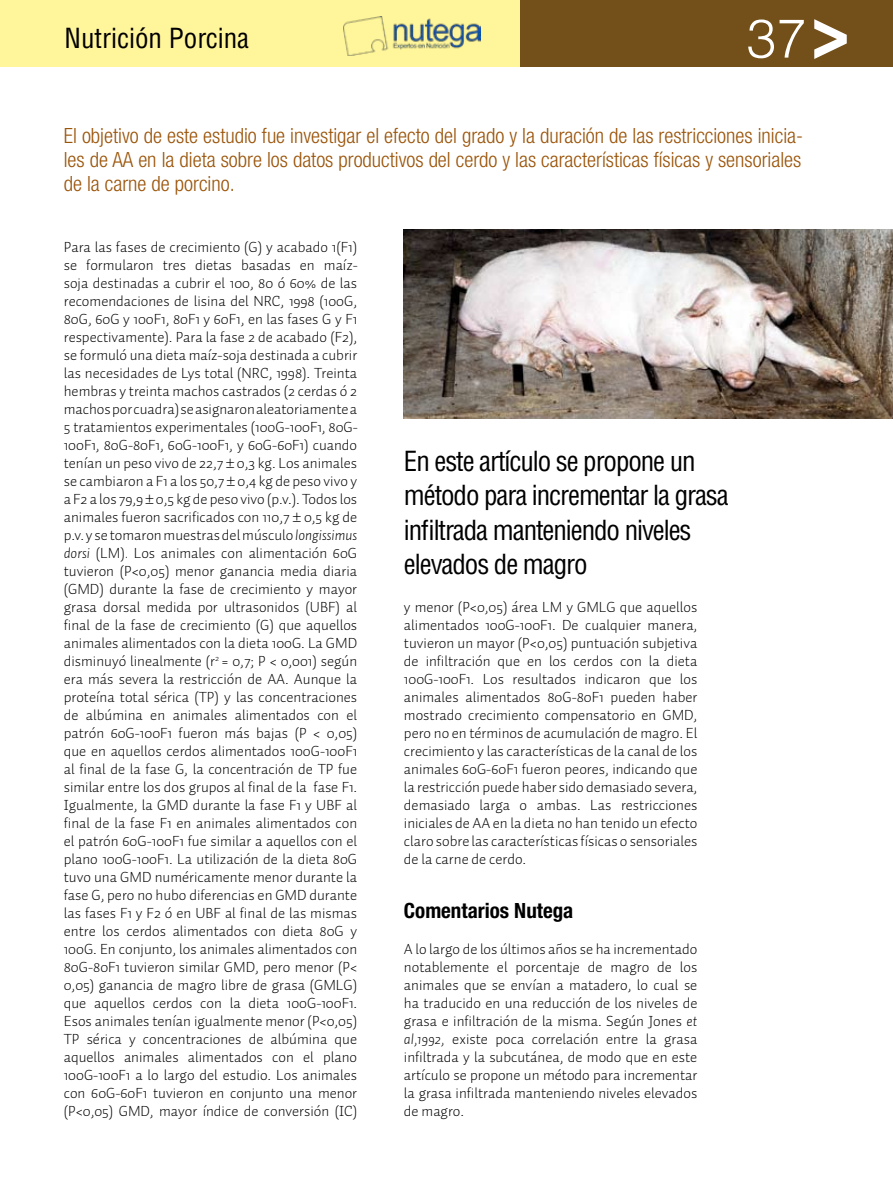
<style>
.page{position:relative;width:893px;height:1191px;background:#fff}
.page>*{position:absolute;margin:0;border:0;box-sizing:border-box;transform-origin:0 0}
.t1{font:700 86.55px "Helvetica";color:#fff}
.t2{font:300 54px "Helvetica";color:#fff}
.t3{font:condensed 27px/34.5px "Helvetica";letter-spacing:-.04em;color:#000}
.t4{font:condensed 27px "Helvetica";color:#000}
.t5{font:300 condensed 21px/24px "Helvetica Neue LT Std";color:#9b550b;text-align:justify}
.t6{font:700 condensed 21px "Helvetica Neue";color:#000}
.t7{font:300 15px/18px "Auto 1";color:#000;text-align:justify}
.s1{font-style:italic}
</style>
<div class="page">
<div style="left:0;top:0;width:520px;height:66px;background:#fff59a"></div>
<div style="left:520px;top:0;width:373px;height:66px;background:#734f19"></div>
<img style="left:343px;top:16px;width:137px;height:39px">
<img style="left:404px;top:229px;width:489px;height:189px">
<h3 class="t4" style="left:65px;top:21px;width:186px">Nutrición Porcina</h3>
<h2 class="t2" style="left:746px;top:5px;width:62px">37</h2>
<h1 class="t1" style="left:870px;top:14px;width:52px;rotate:90deg">^</h1>
<h3 class="t5" style="left:64px;top:123px;width:741px">El objetivo de este estudio fue investigar el efecto del grado y la duración de las restricciones inicia&shy;les de AA en la dieta sobre los datos productivos del cerdo y las características físicas y sensoriales de la carne de porcino.</h3>
<p class="t7" style="left:64px;top:238px;width:296px">Para las fases de crecimiento (G) y acabado 1(F1) se formularon tres dietas basadas en maíz&shy;soja destinadas a cubrir el 100, 80 ó 60% de las recomendaciones de lisina del NRC, 1998 (100G, 80G, 60G y 100F1, 80F1 y 60F1, en las fases G y F1 respectivamente). Para la fase 2 de acabado (F2), se formuló una dieta maíz-soja destinada a cubrir las necesidades de Lys total (NRC, 1998). Treinta hembras y treinta machos castrados (2 cerdas ó 2 machos por cuadra) se asignaron aleatoriamente a 5 tratamientos experimentales (100G-100F1, 80G-100F1, 80G-80F1, 60G-100F1, y 60G-60F1) cuando tenían un peso vivo de 22,7 ± 0,3 kg. Los animales se cambiaron a F1 a los 50,7 ± 0,4 kg de peso vivo y a F2 a los 79,9 ± 0,5 kg de peso vivo (p.v.). Todos los animales fueron sacrificados con 110,7 ± 0,5 kg de p.v. y se tomaron muestras del músculo <span class="s1">longissimus dorsi</span> (LM)<span class="s1">.</span> Los animales con alimentación 60G tuvieron (P&lt;0,05) menor ganancia media diaria (GMD) durante la fase de crecimiento y mayor grasa dorsal medida por ultrasonidos (UBF) al final de la fase de crecimiento (G) que aquellos animales alimentados con la dieta 100G. La GMD disminuyó linealmente (r<sup>2</sup> = 0,7; P &lt; 0,001) según era más severa la restricción de AA. Aunque la proteína total sérica (TP) y las concentraciones de albúmina en animales alimentados con el patrón 60G-100F1 fueron más bajas (P &lt; 0,05) que en aquellos cerdos alimentados 100G-100F1 al final de la fase G, la concentración de TP fue similar entre los dos grupos al final de la fase F1.<br>Igualmente, la GMD durante la fase F1 y UBF al final de la fase F1 en animales alimentados con el patrón 60G-100F1 fue similar a aquellos con el plano 100G-100F1. La utilización de la dieta 80G tuvo una GMD numéricamente menor durante la fase G, pero no hubo diferencias en GMD durante las fases F1 y F2 ó en UBF al final de las mismas entre los cerdos alimentados con dieta 80G y 100G. En conjunto, los animales alimentados con 80G-80F1 tuvieron similar GMD, pero menor (P&lt; 0,05) ganancia de magro libre de grasa (GMLG) que aquellos cerdos con la dieta 100G-100F1.<br>Esos animales tenían igualmente menor (P&lt;0,05)<br>TP sérica y concentraciones de albúmina que aquellos animales alimentados con el plano 100G-100F1 a lo largo del estudio. Los animales con 60G-60F1 tuvieron en conjunto una menor (P&lt;0,05) GMD, mayor índice de conversión (IC)</p>
<h3 class="t3" style="left:404px;top:443px;width:326px">En este artículo se propone un método para incrementar la grasa infiltrada manteniendo niveles elevados de magro</h3>
<p class="t7" style="left:404px;top:598px;width:295px">y menor (P&lt;0,05) área LM y GMLG que aquellos alimentados 100G-100F1. De cualquier manera, tuvieron un mayor (P&lt;0,05) puntuación subjetiva de infiltración que en los cerdos con la dieta 100G-100F1. Los resultados indicaron que los animales alimentados 80G-80F1 pueden haber mostrado crecimiento compensatorio en GMD, pero no en términos de acumulación de magro. El crecimiento y las características de la canal de los animales 60G-60F1 fueron peores, indicando que la restricción puede haber sido demasiado severa, demasiado larga o ambas. Las restricciones iniciales de AA en la dieta no han tenido un efecto claro sobre las características físicas o sensoriales de la carne de cerdo.</p>
<h3 class="t6" style="left:404px;top:898px;width:171px">Comentarios Nutega</h3>
<p class="t7" style="left:404px;top:940px;width:295px">A lo largo de los últimos años se ha incrementado notablemente el porcentaje de magro de los animales que se envían a matadero, lo cual se ha traducido en una reducción de los niveles de grasa e infiltración de la misma. Según Jones <span class="s1">et al,1992,</span> existe poca correlación entre la grasa infiltrada y la subcutánea, de modo que en este artículo se propone un método para incrementar la grasa infiltrada manteniendo niveles elevados de magro.</p>
</div>
